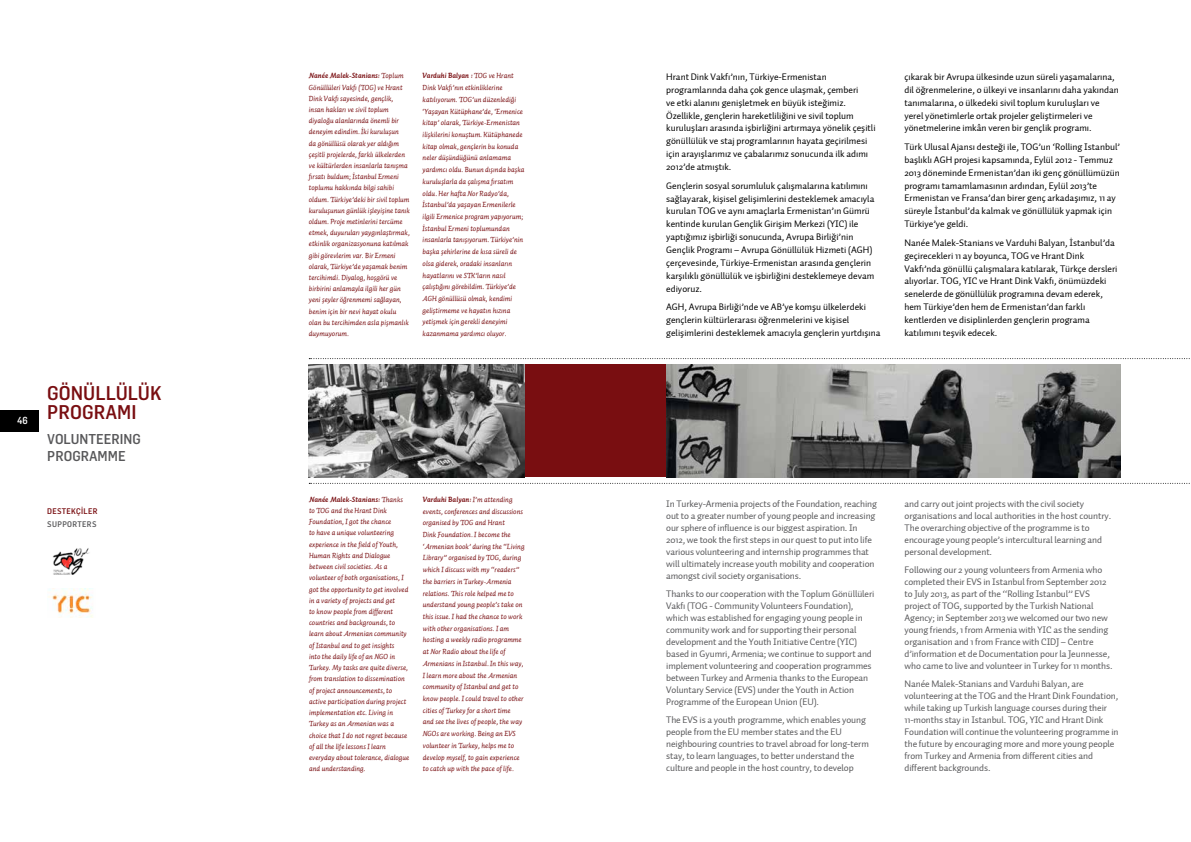
<style>
.page{position:relative;width:1191px;height:842px;background:#fff}
.page>*{position:absolute;margin:0;border:0;box-sizing:border-box;transform-origin:0 0}
.t1{font:500 19.5px/19.5px "Flama Semicondensed";color:#790e11}
.t2{font:500 14px/17px "Flama Semicondensed";color:#58585a}
.t3{font:500 10px "Flama Semicondensed";color:#fff}
.t4{font:9.5px/12.1px "Auto 2 TR Regular";letter-spacing:-.01em;color:#58585a}
.t5{font:9.5px/12.9px "Auto 2 TR Regular";color:#000}
.t6{font:500 8px "Flama Semicondensed";letter-spacing:.04em;color:#790e11}
.t7{font:500 8px "Flama Semicondensed";letter-spacing:.04em;color:#58585a}
.t8{font:italic 7.5px/11.2px "Auto 2 TR Regular";color:#790e11}
.t9{font:italic 7.5px "Auto 2 TR Bold";color:#790e11}
.s1{font-family:"Auto 2 TR Regular"}
</style>
<div class="page">
<div style="left:0;top:410px;width:38px;height:22px;background:#000"></div>
<div style="left:524px;top:365px;width:71px;height:112px;background:#790e11"></div>
<img style="left:48px;top:588px;width:45px;height:30px">
<svg style="left:309px;top:358px;width:881px;height:1px"></svg>
<svg style="left:309px;top:483px;width:881px;height:1px"></svg>
<div style="left:595px;top:365px;width:71px;height:112px;background:#790e11"></div>
<img style="left:309px;top:365px;width:215px;height:112px">
<img style="left:53px;top:548px;width:37px;height:27px">
<img style="left:666px;top:365px;width:454px;height:112px">
<h3 class="t3" style="left:17px;top:414px;width:12px">46</h3>
<h1 class="t1" style="left:47px;top:382px;width:116px">GÖNÜLLÜLÜK<br>PROGRAMI</h1>
<h2 class="t2" style="left:47px;top:429px;width:93px">VOLUNTEERING<br>PROGRAMME</h2>
<p class="t6" style="left:47px;top:506px;width:50px">DESTEKÇİLER</p>
<p class="t7" style="left:47px;top:519px;width:26px">SUPPORT</p>
<p class="t7" style="left:82px;top:519px;width:16px">ERS</p>
<p class="t9" style="left:309px;top:71px;width:96px">Nanée Malek-Stanians: <span class="s1">Toplum</span></p>
<p class="t8" style="left:309px;top:82px;width:102px">Gönüllüleri Vakfı (TOG) ve Hrant Dink Vakfı sayesinde, gençlik, insan hakları ve sivil toplum diyaloğu alanlarında önemli bir deneyim edindim. İki kuruluşun<br>da gönüllüsü olarak yer aldığım çeşitli projelerde, farklı ülkelerden ve kültürlerden insanlarla tanışma fırsatı buldum; İstanbul Ermeni toplumu hakkında bilgi sahibi oldum. Türkiye’deki bir sivil toplum kuruluşunun günlük işleyişine tanık oldum. Proje metinlerini tercüme etmek, duyuruları yaygınlaştırmak, etkinlik organizasyonuna katılmak gibi görevlerim var. Bir Ermeni olarak, Türkiye’de yaşamak benim tercihimdi. Diyalog, hoşgörü ve birbirini anlamayla ilgili her gün yeni şeyler öğrenmemi sağlayan, benim için bir nevi hayat okulu olan bu tercihimden asla pişmanlık duymuyorum.</p>
<p class="t9" style="left:423px;top:71px;width:93px">Varduhi Balyan : <span class="s1">TOG ve Hrant</span></p>
<p class="t8" style="left:423px;top:82px;width:103px;line-height:11.7px">Dink Vakfı’nın etkinliklerine katılıyorum. TOG’un düzenlediği ‘Yaşayan Kütüphane’de, ‘Ermenice kitap’ olarak, Türkiye-Ermenistan ilişkilerini konuştum. Kütüphanede kitap olmak, gençlerin bu konuda neler düşündüğünü anlamama yardımcı oldu. Bunun dışında başka kuruluşlarla da çalışma fırsatım oldu. Her hafta Nor Radyo’da, İstanbul’da yaşayan Ermenilerle ilgili Ermenice program yapıyorum; İstanbul Ermeni toplumundan insanlarla tanışıyorum. Türkiye’nin başka şehirlerine de kısa süreli de olsa giderek, oradaki insanların hayatlarını ve STK’ların nasıl çalıştığını görebildim. Türkiye’de AGH gönüllüsü olmak, kendimi geliştirmeme ve hayatın hızına yetişmek için gerekli deneyimi kazanmama yardımcı oluyor.</p>
<p class="t9" style="left:309px;top:494px;width:95px">Nanée Malek-Stanians: <span class="s1">Thanks</span></p>
<p class="t8" style="left:309px;top:505px;width:102px">to TOG and the Hrant Dink<br>Foundation, I got the chance<br>to have a unique volunteering experience in the field of Youth,<br>Human Rights and Dialogue between civil societies. As a volunteer of both organisations, I got the opportunity to get involved in a variety of projects and get<br>to know people from different countries and backgrounds, to learn about Armenian community of Istanbul and to get insights<br>into the daily life of an NGO in<br>Turkey. My tasks are quite diverse, from translation to dissemination of project announcements, to active participation during project implementation etc. Living in<br>Turkey as an Armenian was a choice that I do not regret because of all the life lessons I learn everyday about tolerance, dialogue and understanding.</p>
<p class="t9" style="left:423px;top:494px;width:91px">Varduhi Balyan: <span class="s1">I’m attending</span></p>
<p class="t8" style="left:423px;top:505px;width:103px;line-height:11.7px">events, conferences and discussions organised by TOG and Hrant<br>Dink Foundation. I become the ‘Armenian book’ during the “Living<br>Library” organised by TOG, during which I discuss with my “readers” the barriers in Turkey-Armenia relations. This role helped me to understand young people’s take on this issue. I had the chance to work with other organisations. I am hosting a weekly radio programme at Nor Radio about the life of<br>Armenians in Istanbul. In this way,<br>I learn more about the Armenian community of Istanbul and get to know people. I could travel to other cities of Turkey for a short time<br>and see the lives of people, the way<br>NGOs are working. Being an EVS volunteer in Turkey, helps me to develop myself, to gain experience to catch up with the pace of life.</p>
<p class="t5" style="left:666px;top:70px;width:211px">Hrant Dink Vakfı’nın, Türkiye-Ermenistan programlarında daha çok gence ulaşmak, çemberi<br>ve etki alanını genişletmek en büyük isteğimiz.<br>Özellikle, gençlerin hareketliliğini ve sivil toplum kuruluşları arasında işbirliğini artırmaya yönelik çeşitli gönüllülük ve staj programlarının hayata geçirilmesi için arayışlarımız ve çabalarımız sonucunda ilk adımı 2012’de atmıştık.</p>
<p class="t5" style="left:666px;top:179px;width:210px">Gençlerin sosyal sorumluluk çalışmalarına katılımını sağlayarak, kişisel gelişimlerini desteklemek amacıyla kurulan TOG ve aynı amaçlarla Ermenistan’ın Gümrü kentinde kurulan Gençlik Girişim Merkezi (YIC) ile yaptığımız işbirliği sonucunda, Avrupa Birliği’nin Gençlik Programı – Avrupa Gönüllülük Hizmeti (AGH) çerçevesinde, Türkiye-Ermenistan arasında gençlerin karşılıklı gönüllülük ve işbirliğini desteklemeye devam ediyoruz.</p>
<p class="t5" style="left:666px;top:301px;width:216px">AGH, Avrupa Birliği’nde ve AB’ye komşu ülkelerdeki gençlerin kültürlerarası öğrenmelerini ve kişisel gelişimlerini desteklemek amacıyla gençlerin yurtdışına</p>
<p class="t5" style="left:904px;top:70px;width:216px">çıkarak bir Avrupa ülkesinde uzun süreli yaşamalarına, dil öğrenmelerine, o ülkeyi ve insanlarını daha yakından tanımalarına, o ülkedeki sivil toplum kuruluşları ve yerel yönetimlerle ortak projeler geliştirmeleri ve yönetmelerine imkân veren bir gençlik programı.</p>
<p class="t5" style="left:904px;top:140px;width:217px">Türk Ulusal Ajansı desteği ile, TOG’un ‘Rolling Istanbul’ başlıklı AGH projesi kapsamında, Eylül 2012 - Temmuz 2013 döneminde Ermenistan’dan iki genç gönüllümüzün programı tamamlamasının ardından, Eylül 2013’te Ermenistan ve Fransa’dan birer genç arkadaşımız, 11 ay süreyle İstanbul’da kalmak ve gönüllülük yapmak için Türkiye’ye geldi.</p>
<p class="t5" style="left:904px;top:236px;width:215px">Nanée Malek-Stanians ve Varduhi Balyan, İstanbul’da geçirecekleri 11 ay boyunca, TOG ve Hrant Dink Vakfı’nda gönüllü çalışmalara katılarak, Türkçe dersleri alıyorlar. TOG, YIC ve Hrant Dink Vakfı, önümüzdeki senelerde de gönüllülük programına devam ederek, hem Türkiye’den hem de Ermenistan’dan farklı kentlerden ve disiplinlerden gençlerin programa katılımını teşvik edecek.</p>
<p class="t4" style="left:666px;top:497px;width:212px">In Turkey-Armenia projects of the Foundation, reaching out to a greater number of young people and increasing our sphere of influence is our biggest aspiration. In 2012, we took the first steps in our quest to put into life various volunteering and internship programmes that will ultimately increase youth mobility and cooperation amongst civil society organisations.</p>
<p class="t4" style="left:666px;top:588px;width:210px">Thanks to our cooperation with the Toplum Gönüllüleri Vakfı (TOG - Community Volunteers Foundation), which was established for engaging young people in community work and for supporting their personal development and the Youth Initiative Centre (YIC) based in Gyumri, Armenia; we continue to support and implement volunteering and cooperation programmes between Turkey and Armenia thanks to the European Voluntary Service (EVS) under the Youth in Action Programme of the European Union (EU).</p>
<p class="t4" style="left:666px;top:714px;width:204px">The EVS is a youth programme, which enables young people from the EU member states and the EU neighbouring countries to travel abroad for long-term stay, to learn languages, to better understand the culture and people in the host country, to develop</p>
<p class="t4" style="left:904px;top:497px;width:208px">and carry out joint projects with the civil society organisations and local authorities in the host country.<br>The overarching objective of the programme is to encourage young people’s intercultural learning and personal development.</p>
<p class="t4" style="left:904px;top:563px;width:209px">Following our 2 young volunteers from Armenia who completed their EVS in Istanbul from September 2012 to July 2013, as part of the ‘‘Rolling Istanbul’’ EVS project of TOG, supported by the Turkish National Agency; in September 2013 we welcomed our two new young friends, 1 from Armenia with YIC as the sending organisation and 1 from France with CIDJ – Centre d’information et de Documentation pour la Jeunnesse, who came to live and volunteer in Turkey for 11 months.</p>
<p class="t4" style="left:904px;top:678px;width:215px">Nanée Malek-Stanians and Varduhi Balyan, are volunteering at the TOG and the Hrant Dink Foundation, while taking up Turkish language courses during their 11-months stay in Istanbul. TOG, YIC and Hrant Dink Foundation will continue the volunteering programme in the future by encouraging more and more young people from Turkey and Armenia from different cities and different backgrounds.</p>
</div>
